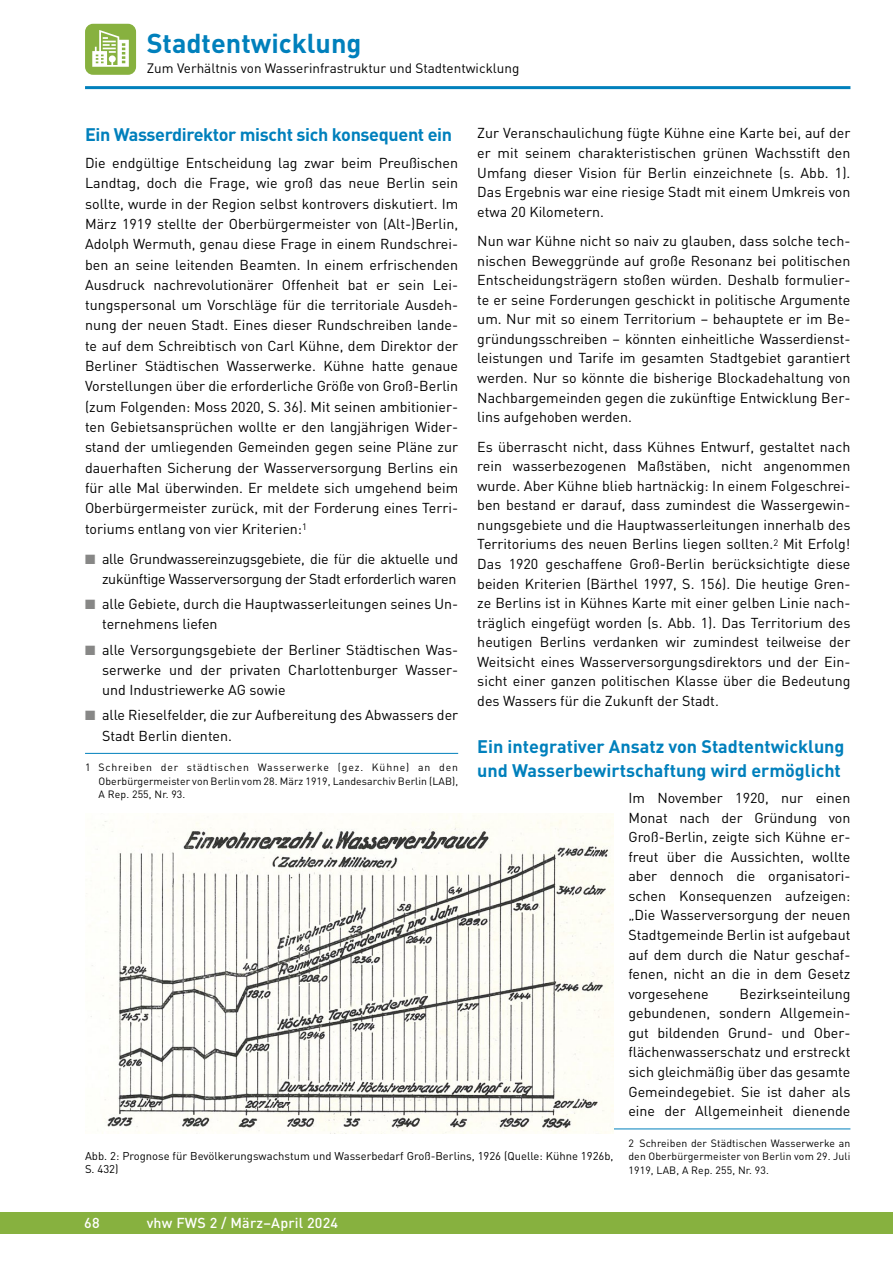
<style>
.page{position:relative;width:893px;height:1263px;background:#fff}
.page>*{position:absolute;margin:0;border:0;box-sizing:border-box;transform-origin:0 0}
.t1{font:700 27px "DIN Pro";color:#0080bc}
.t2{font:700 18px/24px "DIN Pro";color:#0080bc}
.t3{font:700 18px "DIN Pro";letter-spacing:-.02em;color:#0080bc}
.t4{font:14.25px/19.5px "DIN Pro";color:#000;text-align:justify}
.t5{font:14.25px/20.2px "DIN Pro";letter-spacing:-.02em;color:#000;text-align:right}
.t6{font:500 14.25px "DIN Pro";letter-spacing:.015em;color:#fff}
.t7{font:13.5px "DIN Pro";color:#000}
.t8{font:11.25px/13.5px "DIN Pro";color:#000}
.t9{font:10.5px/13.5px "DIN Pro";letter-spacing:.015em;color:#000;text-align:justify}
.s1{color:#878786}
</style>
<div class="page">
<div style="left:0;top:1212px;width:893px;height:21px;background:#87b13f"></div>
<hr style="left:85px;top:86px;width:765px;height:3px;background:#0080bc">
<div style="left:85px;top:24px;width:51px;height:51px;background:#87b13f;border-radius:8px"></div>
<svg style="left:92px;top:30px;width:37px;height:37px"></svg>
<hr style="left:85px;top:753px;width:373px;height:1px;background:#0080bc">
<hr style="left:477px;top:1129px;width:373px;height:1px;background:#0080bc">
<img style="left:86px;top:813px;width:527px;height:320px">
<h1 class="t1" style="left:147px;top:25px;width:216px">Stadtentwicklung</h1>
<p class="t7" style="left:147px;top:59px;width:374px">Zum Verhältnis von Wasserinfrastruktur und Stadtentwicklung</p>
<p class="t4" style="left:477px;top:123px;width:375px">Zur Veranschaulichung fügte Kühne eine Karte bei, auf der er mit seinem charakteristischen grünen Wachsstift den Umfang dieser Vision für Berlin einzeichnete (s. Abb. 1).<br>Das Ergebnis war eine riesige Stadt mit einem Umkreis von etwa 20 Kilometern.</p>
<p class="t4" style="left:477px;top:231px;width:375px">Nun war Kühne nicht so naiv zu glauben, dass solche tech&shy;nischen Beweggründe auf große Resonanz bei politischen Entscheidungsträgern stoßen würden. Deshalb formulier&shy;te er seine Forderungen geschickt in politische Argumente um. Nur mit so einem Territorium – behauptete er im Be&shy;gründungsschreiben – könnten einheitliche Wasserdienst&shy;leistungen und Tarife im gesamten Stadtgebiet garantiert werden. Nur so könnte die bisherige Blockadehaltung von Nachbargemeinden gegen die zukünftige Entwicklung Ber&shy;lins aufgehoben werden.</p>
<p class="t4" style="left:477px;top:436px;width:375px">Es überrascht nicht, dass Kühnes Entwurf, gestaltet nach rein wasserbezogenen Maßstäben, nicht angenommen wurde. Aber Kühne blieb hartnäckig: In einem Folgeschrei&shy;ben bestand er darauf, dass zumindest die Wassergewin&shy;nungsgebiete und die Hauptwasserleitungen innerhalb des Territoriums des neuen Berlins liegen sollten.<sup>2</sup> Mit Erfolg!<br>Das 1920 geschaffene Groß-Berlin berücksichtigte diese beiden Kriterien (Bärthel 1997, S. 156). Die heutige Gren&shy;ze Berlins ist in Kühnes Karte mit einer gelben Linie nach&shy;träglich eingefügt worden (s. Abb. 1). Das Territorium des heutigen Berlins verdanken wir zumindest teilweise der Weitsicht eines Wasserversorgungsdirektors und der Ein&shy;sicht einer ganzen politischen Klasse über die Bedeutung des Wassers für die Zukunft der Stadt.</p>
<p class="t2" style="left:477px;top:734px;width:369px">Ein integrativer Ansatz von Stadtentwicklung und Wasserbewirtschaftung wird ermöglicht</p>
<p class="t4" style="left:628px;top:787px;width:224px">Im November 1920, nur einen Monat nach der Gründung von Groß-Berlin, zeigte sich Kühne er&shy;freut über die Aussichten, wollte aber dennoch die organisatori&shy;schen Konsequenzen aufzeigen: „Die Wasserversorgung der neuen Stadtgemeinde Berlin ist aufgebaut auf dem durch die Natur geschaf&shy;fenen, nicht an die in dem Gesetz vorgesehene</p>
<p class="t3" style="left:85px;top:123px;width:369px">Ein Wasserdirektor mischt sich konsequent ein</p>
<p class="t4" style="left:85px;top:152px;width:375px;line-height:20.2px">Die endgültige Entscheidung lag zwar beim Preußischen Landtag, doch die Frage, wie groß das neue Berlin sein sollte, wurde in der Region selbst kontrovers diskutiert. Im März 1919 stellte der Oberbürgermeister von (Alt-)Berlin, Adolph Wermuth, genau diese Frage in einem Rundschrei&shy;ben an seine leitenden Beamten. In einem erfrischenden Ausdruck nachrevolutionärer Offenheit bat er sein Lei&shy;tungspersonal um Vorschläge für die territoriale Ausdeh&shy;nung der neuen Stadt. Eines dieser Rundschreiben lande&shy;te auf dem Schreibtisch von Carl Kühne, dem Direktor der Berliner Städtischen Wasserwerke. Kühne hatte genaue Vorstellungen über die erforderliche Größe von Groß-Berlin (zum Folgenden: Moss 2020, S. 36). Mit seinen ambitionier&shy;ten Gebietsansprüchen wollte er den langjährigen Wider&shy;stand der umliegenden Gemeinden gegen seine Pläne zur dauerhaften Sicherung der Wasserversorgung Berlins ein für alle Mal überwinden. Er meldete sich umgehend beim Oberbürgermeister zurück, mit der Forderung eines Terri&shy;toriums entlang von vier Kriterien:<sup>1</sup></p>
<p class="t5" style="left:85px;top:548px;width:375px"><span class="s1">■</span> alle Grundwassereinzugsgebiete, die für die aktuelle und zukünftige Wasserversorgung der Stadt erforderlich waren</p>
<p class="t4" style="left:102px;top:593px;width:358px;line-height:20.2px;text-indent:-17px"><span class="s1">■</span> alle Gebiete, durch die Hauptwasserleitungen seines Un&shy;ternehmens liefen</p>
<p class="t4" style="left:102px;top:639px;width:358px;line-height:20.2px;text-indent:-17px"><span class="s1">■</span> alle Versorgungsgebiete der Berliner Städtischen Was&shy;serwerke und der privaten Charlottenburger Wasser&shy;und Industriewerke AG sowie</p>
<p class="t4" style="left:102px;top:704px;width:358px;line-height:20.2px;text-indent:-17px"><span class="s1">■</span> alle Rieselfelder, die zur Aufbereitung des Abwassers der<br>Stadt Berlin dienten.</p>
<p class="t9" style="left:99px;top:760px;width:361px;text-indent:-14px">1 Schreiben der städtischen Wasserwerke (gez. Kühne) an den Oberbürgermeister von Berlin vom 28. März 1919, Landesarchiv Berlin (LAB), A Rep. 255, Nr. 93.</p>
<p class="t4" style="left:628px;top:983px;width:224px;text-indent:111px">Bezirkseinteilung gebundenen, sondern Allgemein&shy;gut bildenden Grund- und Ober&shy;flächenwasserschatz und erstreckt sich gleichmäßig über das gesamte Gemeindegebiet. Sie ist daher als eine der Allgemeinheit dienende</p>
<p class="t9" style="left:628px;top:1136px;width:224px">2 Schreiben der Städtischen Wasserwerke an den Oberbürgermeister von Berlin vom 29. Juli 1919, LAB, A Rep. 255, Nr. 93.</p>
<p class="t8" style="left:85px;top:1149px;width:530px">Abb. 2: Prognose für Bevölkerungswachstum und Wasserbedarf Groß-Berlins, 1926 (Quelle: Kühne 1926b,<br>S. 432)</p>
<p class="t6" style="left:84px;top:1213px;width:17px">68</p>
<p class="t6" style="left:147px;top:1213px;width:193px">vhw FWS 2 / März–April 2024</p>
</div>
